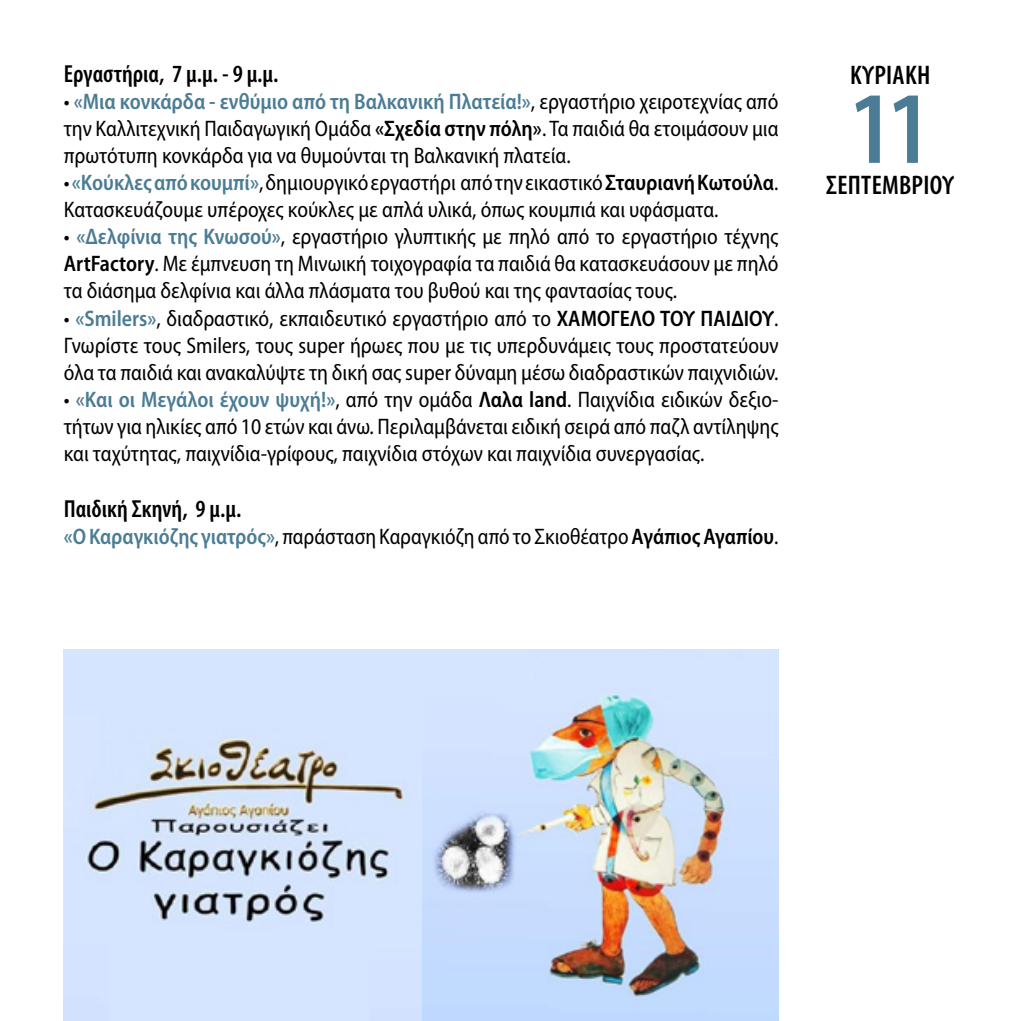
<style>
.page{position:relative;width:1021px;height:1021px;background:#fff}
.page>*{position:absolute;margin:0;border:0;box-sizing:border-box;transform-origin:0 0}
.t1{font:600 condensed 103.5px "Myriad Pro";color:#4b7c95}
.t2{font:600 condensed 27px "Myriad Pro";letter-spacing:.01em;color:#000}
.t3{font:600 condensed 24.75px "Myriad Pro";color:#000}
.t4{font:semi-condensed 22.5px/27px "Myriad Pro";color:#000;text-align:justify;scale:.95 1}
.t5{font:semi-condensed 22.5px "Myriad Pro";color:#000;scale:.94 1}
.s1{font-weight:600;color:#4b7c95}
.s2{font-weight:600}
</style>
<div class="page">
<img style="left:421px;top:649px;width:357px;height:371px">
<div style="left:538px;top:651px;width:154px;height:35px;background:#d5e4ff"></div>
<div style="left:64px;top:649px;width:357px;height:371px;background:#d5e4ff"></div>
<img style="left:86px;top:738px;width:318px;height:185px">
<p class="t3" style="left:64px;top:61px;width:216px">Εργαστήρια, 7 μ.μ. - 9 μ.μ.</p>
<p class="t4" style="left:64px;top:89px;width:753px">• <span class="s1">«Μια κονκάρδα - ενθύμιο από τη Βαλκανική Πλατεία!»</span>, εργαστήριο χειροτεχνίας από την Καλλιτεχνική Παιδαγωγική Ομάδα <span class="s2">«Σχεδία στην πόλη»</span>. Τα παιδιά θα ετοιμάσουν μια πρωτότυπη κονκάρδα για να θυμούνται τη Βαλκανική πλατεία.</p>
<p class="t4" style="left:64px;top:170px;width:753px">• <span class="s1">«Κούκλες από κουμπί»</span>, δημιουργικό εργαστήρι από την εικαστικό <span class="s2">Σταυριανή Κωτούλα</span>.<br>Κατασκευάζουμε υπέροχες κούκλες με απλά υλικά, όπως κουμπιά και υφάσματα.</p>
<p class="t4" style="left:64px;top:224px;width:753px">• <span class="s1">«Δελφίνια της Κνωσού»</span>, εργαστήριο γλυπτικής με πηλό από τo εργαστήριο τέχνης <span class="s2">ArtFactory</span>. Με έμπνευση τη Μινωική τοιχογραφία τα παιδιά θα κατασκευάσουν με πηλό τα διάσημα δελφίνια και άλλα πλάσματα του βυθού και της φαντασίας τους.</p>
<p class="t4" style="left:64px;top:305px;width:754px">• <span class="s1">«Smilers»</span>, διαδραστικό, εκπαιδευτικό εργαστήριο από το <span class="s2">ΧΑΜΟΓΕΛΟ ΤΟΥ ΠΑΙΔΙΟΥ</span>.<br>Γνωρίστε τους Smilers, τους super ήρωες που με τις υπερδυνάμεις τους προστατεύουν όλα τα παιδιά και ανακαλύψτε τη δική σας super δύναμη μέσω διαδραστικών παιχνιδιών.</p>
<p class="t4" style="left:64px;top:386px;width:754px">• <span class="s1">«Και οι Μεγάλοι έχουν ψυχή!»</span>, από την ομάδα <span class="s2">Λαλα land</span>. Παιχνίδια ειδικών δεξιο&shy;τήτων για ηλικίες από 10 ετών και άνω. Περιλαμβάνεται ειδική σειρά από παζλ αντίληψης και ταχύτητας, παιχνίδια-γρίφους, παιχνίδια στόχων και παιχνίδια συνεργασίας.</p>
<p class="t3" style="left:64px;top:495px;width:179px">Παιδική Σκηνή, 9 μ.μ.</p>
<p class="t5" style="left:64px;top:524px;width:761px"><span class="s1">«Ο Καραγκιόζης γιατρός»</span>, παράσταση Καραγκιόζη από το Σκιοθέατρο <span class="s2">Αγάπιος Αγαπίου</span>.</p>
<p class="t2" style="left:850px;top:60px;width:82px">ΚΥΡΙΑΚΗ</p>
<h1 class="t1" style="left:850px;top:72px;width:82px">11</h1>
<p class="t2" style="left:826px;top:171px;width:130px">ΣΕΠΤΕΜΒΡΙΟΥ</p>
</div>
